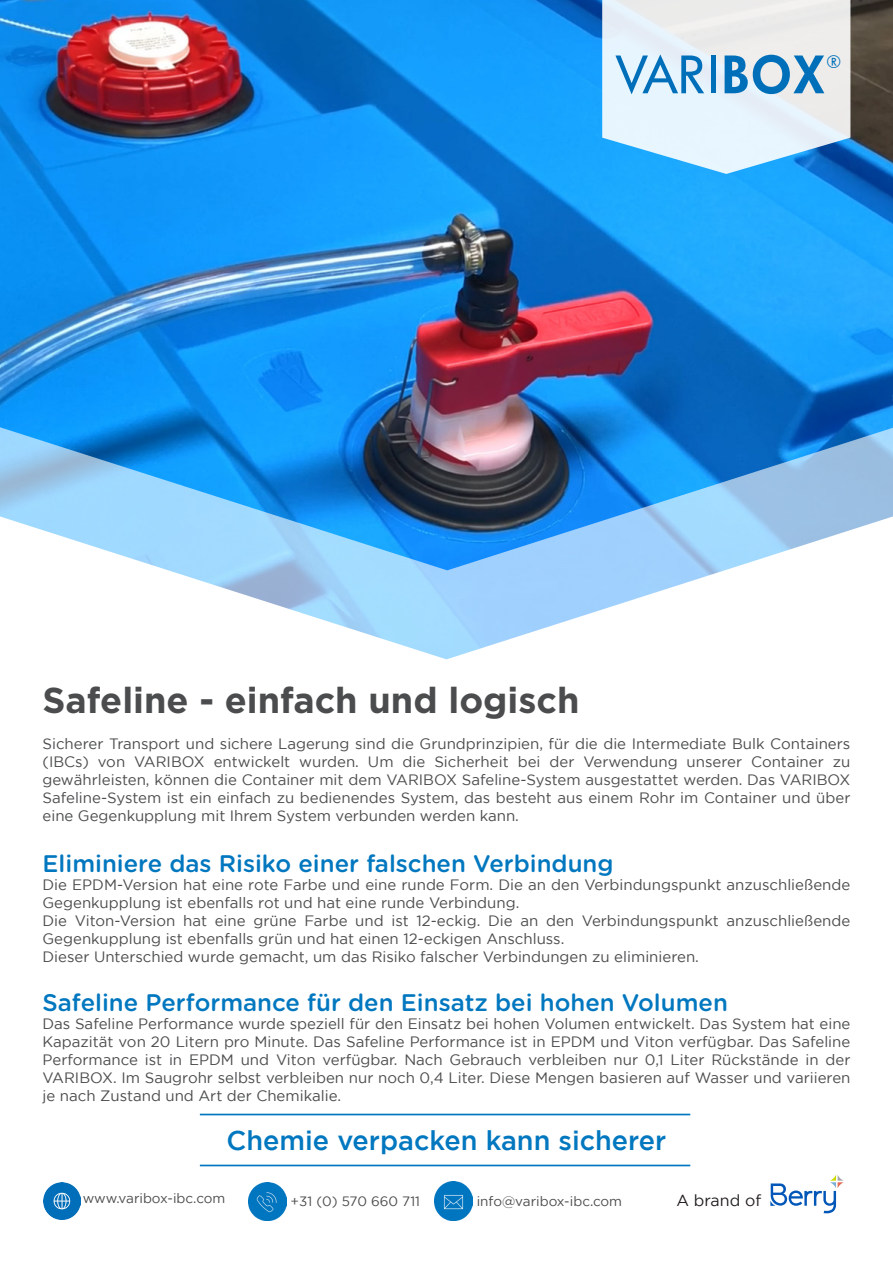
<style>
.page{position:relative;width:893px;height:1263px;background:#fff}
.page>*{position:absolute;margin:0;border:0;box-sizing:border-box;transform-origin:0 0}
.t1{font:50.1px "Futura Md";color:#006fba}
.t2{font:700 36px "Gotham";color:#4b4c4d}
.t3{font:500 27px "Gotham";color:#0077bf}
.t4{font:500 24px "Gotham Rounded";color:#0077bf}
.t5{font:16.65px "Futura Md";color:#006fba}
.t6{font:15.9px "Gotham";color:#231f20}
.t7{font:15px/18px "Gotham";color:#4b4c4d;text-align:justify}
.t8{font:13.5px "Gotham";color:#4b4c4d}
.s1{font-family:"Futura";font-weight:800}
</style>
<div class="page">
<img style="left:0;top:0;width:893px;height:427px">
<svg style="left:770px;top:1175px;width:74px;height:38px"></svg>
<hr style="left:200px;top:1165px;width:490px;height:1px;background:#0077bf">
<hr style="left:200px;top:1114px;width:490px;height:1px;background:#0077bf">
<img style="left:44px;top:1182px;width:36px;height:37px">
<img style="left:248px;top:1182px;width:39px;height:38px">
<img style="left:434px;top:1182px;width:38px;height:38px">
<svg style="left:0;top:427px;width:893px;height:233px"></svg>
<svg style="left:602px;top:0;width:248px;height:174px"></svg>
<p class="t1" style="left:616px;top:41px;width:210px">VARI<span class="s1">BOX</span></p>
<p class="t5" style="left:827px;top:51px;width:15px">®</p>
<p class="t2" style="left:43px;top:679px;width:538px">Safeline - einfach und logisch</p>
<p class="t7" style="left:43px;top:735px;width:809px">Sicherer Transport und sichere Lagerung sind die Grundprinzipien, für die die Intermediate Bulk Containers (IBCs) von VARIBOX entwickelt wurden. Um die Sicherheit bei der Verwendung unserer Container zu gewährleisten, können die Container mit dem VARIBOX Safeline-System ausgestattet werden. Das VARIBOX Safeline-System ist ein einfach zu bedienendes System, das besteht aus einem Rohr im Container und über eine Gegenkupplung mit Ihrem System verbunden werden kann.</p>
<p class="t4" style="left:43px;top:846px;width:573px">Eliminiere das Risiko einer falschen Verbindung</p>
<p class="t7" style="left:43px;top:875px;width:809px">Die EPDM-Version hat eine rote Farbe und eine runde Form. Die an den Verbindungspunkt anzuschließende<br>Gegenkupplung ist ebenfalls rot und hat eine runde Verbindung.</p>
<p class="t7" style="left:43px;top:911px;width:809px">Die Viton-Version hat eine grüne Farbe und ist 12-eckig. Die an den Verbindungspunkt anzuschließende<br>Gegenkupplung ist ebenfalls grün und hat einen 12-eckigen Anschluss.</p>
<p class="t7" style="left:43px;top:947px;width:658px">Dieser Unterschied wurde gemacht, um das Risiko falscher Verbindungen zu eliminieren.</p>
<p class="t4" style="left:43px;top:985px;width:687px">Safeline Performance für den Einsatz bei hohen Volumen</p>
<p class="t7" style="left:43px;top:1015px;width:809px">Das Safeline Performance wurde speziell für den Einsatz bei hohen Volumen entwickelt. Das System hat eine Kapazität von 20 Litern pro Minute. Das Safeline Performance ist in EPDM und Viton verfügbar. Das Safeline Performance ist in EPDM und Viton verfügbar. Nach Gebrauch verbleiben nur 0,1 Liter Rückstände in der VARIBOX. Im Saugrohr selbst verbleiben nur noch 0,4 Liter. Diese Mengen basieren auf Wasser und variieren je nach Zustand und Art der Chemikalie.</p>
<p class="t3" style="left:227px;top:1125px;width:441px">Chemie verpacken kann sicherer</p>
<p class="t8" style="left:83px;top:1191px;width:144px">www.varibox-ibc.com</p>
<p class="t8" style="left:291px;top:1194px;width:131px">+31 (0) 570 660 711</p>
<p class="t8" style="left:477px;top:1194px;width:147px">info@varibox-ibc.com</p>
<p class="t6" style="left:677px;top:1191px;width:86px">A brand of</p>
</div>
